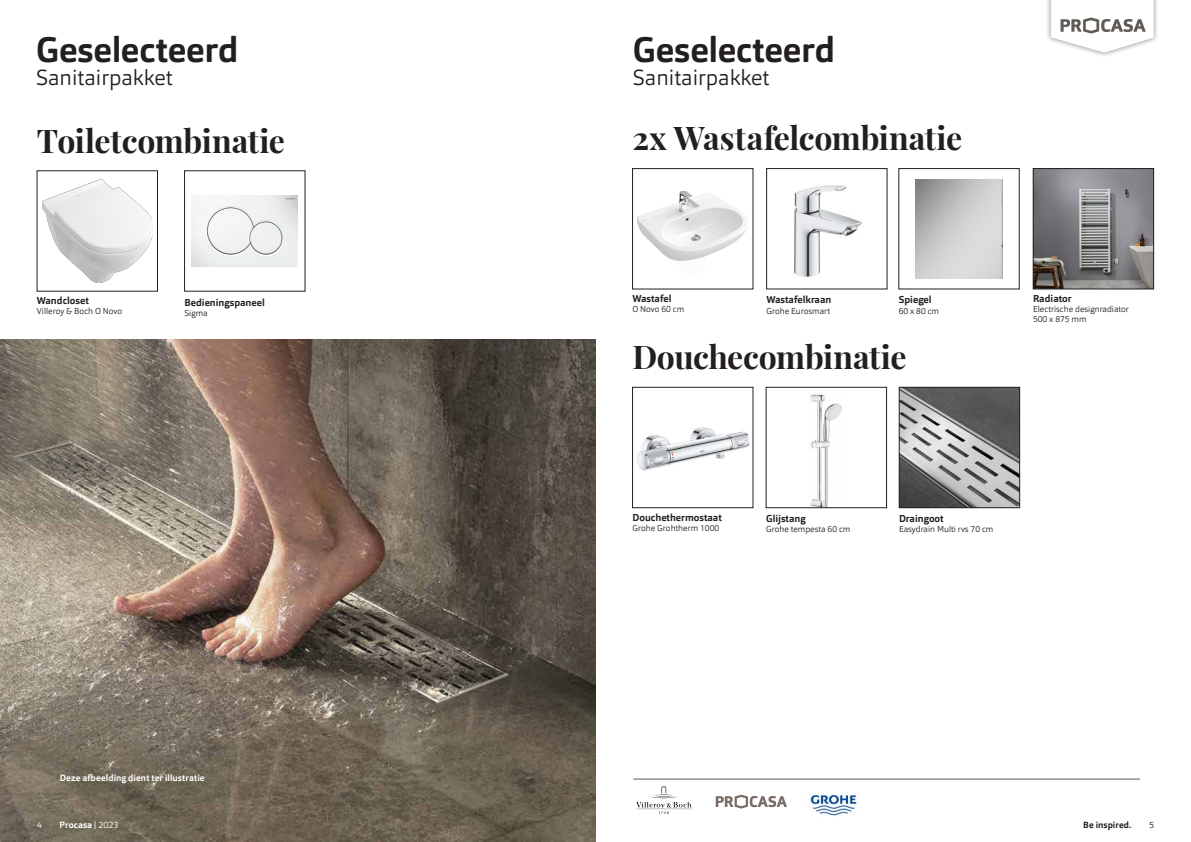
<style>
.page{position:relative;width:1191px;height:842px;background:#fff}
.page>*{position:absolute;margin:0;border:0;box-sizing:border-box;transform-origin:0 0}
.dd__Headline{font:700 35px "Orgon";letter-spacing:-.005em;color:#231f20}
.dd__Headline-2{font:700 32px "Playfair Display";letter-spacing:-.01em;color:#231f20}
.dd__Headline-3{font:300 21.6px "Orgon";color:#231f20}
.t1{font:700 9.9px "Orgon";color:#231f20}
.dd__artikel{font:700 9px "Orgon";letter-spacing:.01em;color:#fff}
.Normaal{font:700 9px "Orgon";letter-spacing:.005em;color:#fff}
.Normaal-2{font:300 9px "Orgon";color:#fff}
.t2{font:300 9px "Orgon";color:#231f20}
.t3{font:700 8.9px "Orgon";letter-spacing:.01em;color:#231f20}
.t4{font:300 8.5px "Orgon";color:#231f20}
.s1{font-weight:400}
.s2{font-weight:300}
</style>
<div class="page">
<img style="left:637px;top:191px;width:111px;height:70px">
<div style="left:632px;top:168px;width:121px;height:121px;border:1px solid #231f20"></div>
<img style="left:637px;top:427px;width:113px;height:44px">
<div style="left:632px;top:387px;width:121px;height:121px;border:1px solid #231f20"></div>
<img style="left:42px;top:180px;width:110px;height:102px">
<img style="left:794px;top:185px;width:69px;height:92px">
<div style="left:766px;top:168px;width:121px;height:121px;border:1px solid #231f20"></div>
<img style="left:915px;top:179px;width:87px;height:99px">
<img style="left:1035px;top:170px;width:116px;height:117px">
<div style="left:1033px;top:168px;width:120px;height:121px;border:1px solid #231f20"></div>
<img style="left:192px;top:195px;width:106px;height:72px">
<img style="left:810px;top:394px;width:32px;height:112px">
<div style="left:766px;top:387px;width:120px;height:121px;border:1px solid #231f20"></div>
<img style="left:901px;top:389px;width:116px;height:117px">
<div style="left:899px;top:387px;width:120px;height:121px;border:1px solid #231f20"></div>
<img style="left:0;top:339px;width:595px;height:503px">
<svg style="left:715px;top:795px;width:72px;height:13px"></svg>
<svg style="left:636px;top:786px;width:55px;height:28px"></svg>
<hr style="left:633px;top:779px;width:507px;height:1px;background:#605a55">
<img style="left:810px;top:794px;width:48px;height:22px">
<div style="left:1045px;top:0;width:114px;height:58px;background:#231f20;opacity:.5"></div>
<svg style="left:1050px;top:0;width:103px;height:53px"></svg>
<p class="dd__Headline" style="left:36px;top:28px;width:204px">Geselecteerd</p>
<p class="dd__Headline-3" style="left:36px;top:64px;width:138px">Sanitairpakket</p>
<p class="dd__Headline" style="left:633px;top:28px;width:204px">Geselecteerd</p>
<p class="dd__Headline-3" style="left:633px;top:64px;width:138px">Sanitairpakket</p>
<p class="dd__Headline-2" style="left:37px;top:116px;width:250px">Toiletcombinatie</p>
<p class="dd__Headline-2" style="left:632px;top:113px;width:331px">2x Wastafelcombinatie</p>
<p class="t1" style="left:37px;top:294px;width:53px">Wandcloset</p>
<p class="t4" style="left:37px;top:306px;width:87px">Villeroy &amp; Boch O Novo</p>
<p class="t1" style="left:184px;top:296px;width:82px">Bedieningspaneel</p>
<p class="t4" style="left:184px;top:307px;width:25px">Sigma</p>
<p class="t1" style="left:632px;top:292px;width:40px">Wastafel</p>
<p class="t4" style="left:632px;top:304px;width:53px">O Novo 60 cm</p>
<p class="t1" style="left:766px;top:293px;width:66px">Wastafelkraan</p>
<p class="t4" style="left:766px;top:305px;width:65px">Grohe Eurosmart</p>
<p class="t1" style="left:898px;top:293px;width:34px">Spiegel</p>
<p class="t4" style="left:898px;top:305px;width:42px">60 x 80 cm</p>
<p class="t1" style="left:1033px;top:292px;width:40px">Radiator</p>
<p class="t4" style="left:1033px;top:304px;width:97px">Electrische designradiator</p>
<p class="t4" style="left:1033px;top:314px;width:55px">500 x 875 mm</p>
<p class="dd__Headline-2" style="left:632px;top:332px;width:276px">Douchecombinatie</p>
<p class="t1" style="left:632px;top:511px;width:91px">Douchethermostaat</p>
<p class="t4" style="left:632px;top:522px;width:88px">Grohe Grohtherm 1000</p>
<p class="t1" style="left:766px;top:512px;width:41px">Glijstang</p>
<p class="t4" style="left:766px;top:524px;width:86px">Grohe tempesta 60 cm</p>
<p class="t1" style="left:899px;top:512px;width:46px">Draingoot</p>
<p class="t4" style="left:899px;top:524px;width:96px">Easydrain Multi rvs 70 cm</p>
<p class="dd__artikel" style="left:60px;top:772px;width:146px">Deze afbeelding dient ter illustratie</p>
<p class="Normaal-2" style="left:37px;top:819px;width:7px">4</p>
<p class="Normaal" style="left:60px;top:819px;width:60px">Procasa <span class="s1">|</span> <span class="s2">2023</span></p>
<p class="t3" style="left:1083px;top:819px;width:50px">Be inspired.</p>
<p class="t2" style="left:1149px;top:819px;width:7px">5</p>
</div>
